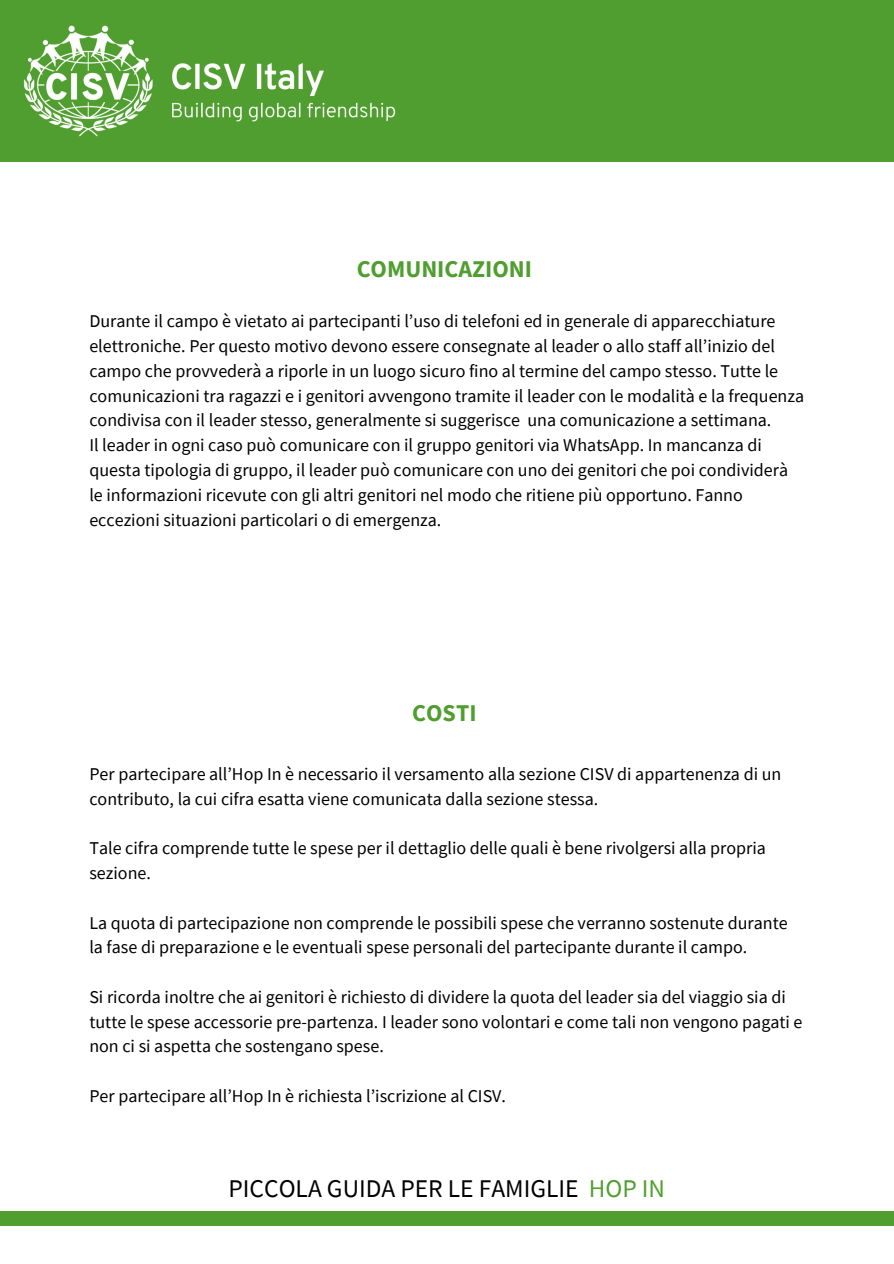
<style>
.page{position:relative;width:894px;height:1264px;background:#fff}
.page>*{position:absolute;margin:0;border:0;box-sizing:border-box;transform-origin:0 0}
.t1{font:25.5px "Source Sans Pro";color:#000}
.t2{font:700 24px "Source Sans Pro";color:#509e2f}
.t3{font:18px/24.8px "Source Sans Pro";color:#000}
.s1{color:#509e2f}
</style>
<div class="page">
<div style="left:0;top:1211px;width:893px;height:15px;background:#509e2f"></div>
<div style="left:0;top:0;width:893px;height:161px;background:#509e2f"></div>
<h1 class="t2" style="left:356px;top:253px;width:177px">COMUNICAZIONI</h1>
<p class="t3" style="left:89px;top:309px;width:716px">Durante il campo è vietato ai partecipanti l’uso di telefoni ed in generale di apparecchiature elettroniche. Per questo motivo devono essere consegnate al leader o allo staff all’inizio del campo che provvederà a riporle in un luogo sicuro fino al termine del campo stesso. Tutte le comunicazioni tra ragazzi e i genitori avvengono tramite il leader con le modalità e la frequenza condivisa con il leader stesso, generalmente si suggerisce una comunicazione a settimana.</p>
<p class="t3" style="left:89px;top:432px;width:694px">Il leader in ogni caso può comunicare con il gruppo genitori via WhatsApp. In mancanza di questa tipologia di gruppo, il leader può comunicare con uno dei genitori che poi condividerà le informazioni ricevute con gli altri genitori nel modo che ritiene più opportuno. Fanno eccezioni situazioni particolari o di emergenza.</p>
<h1 class="t2" style="left:412px;top:697px;width:66px">COSTI</h1>
<p class="t3" style="left:89px;top:761px;width:693px">Per partecipare all’Hop In è necessario il versamento alla sezione CISV di appartenenza di un contributo, la cui cifra esatta viene comunicata dalla sezione stessa.</p>
<p class="t3" style="left:89px;top:835px;width:678px">Tale cifra comprende tutte le spese per il dettaglio delle quali è bene rivolgersi alla propria sezione.</p>
<p class="t3" style="left:89px;top:909px;width:699px">La quota di partecipazione non comprende le possibili spese che verranno sostenute durante la fase di preparazione e le eventuali spese personali del partecipante durante il campo.</p>
<p class="t3" style="left:89px;top:984px;width:714px">Si ricorda inoltre che ai genitori è richiesto di dividere la quota del leader sia del viaggio sia di tutte le spese accessorie pre-partenza. I leader sono volontari e come tali non vengono pagati e non ci si aspetta che sostengano spese.</p>
<p class="t3" style="left:89px;top:1083px;width:418px">Per partecipare all’Hop In è richiesta l’iscrizione al CISV.</p>
<p class="t1" style="left:228px;top:1171px;width:438px">PICCOLA GUIDA PER LE FAMIGLIE <span class="s1">HOP IN</span></p>
</div>
